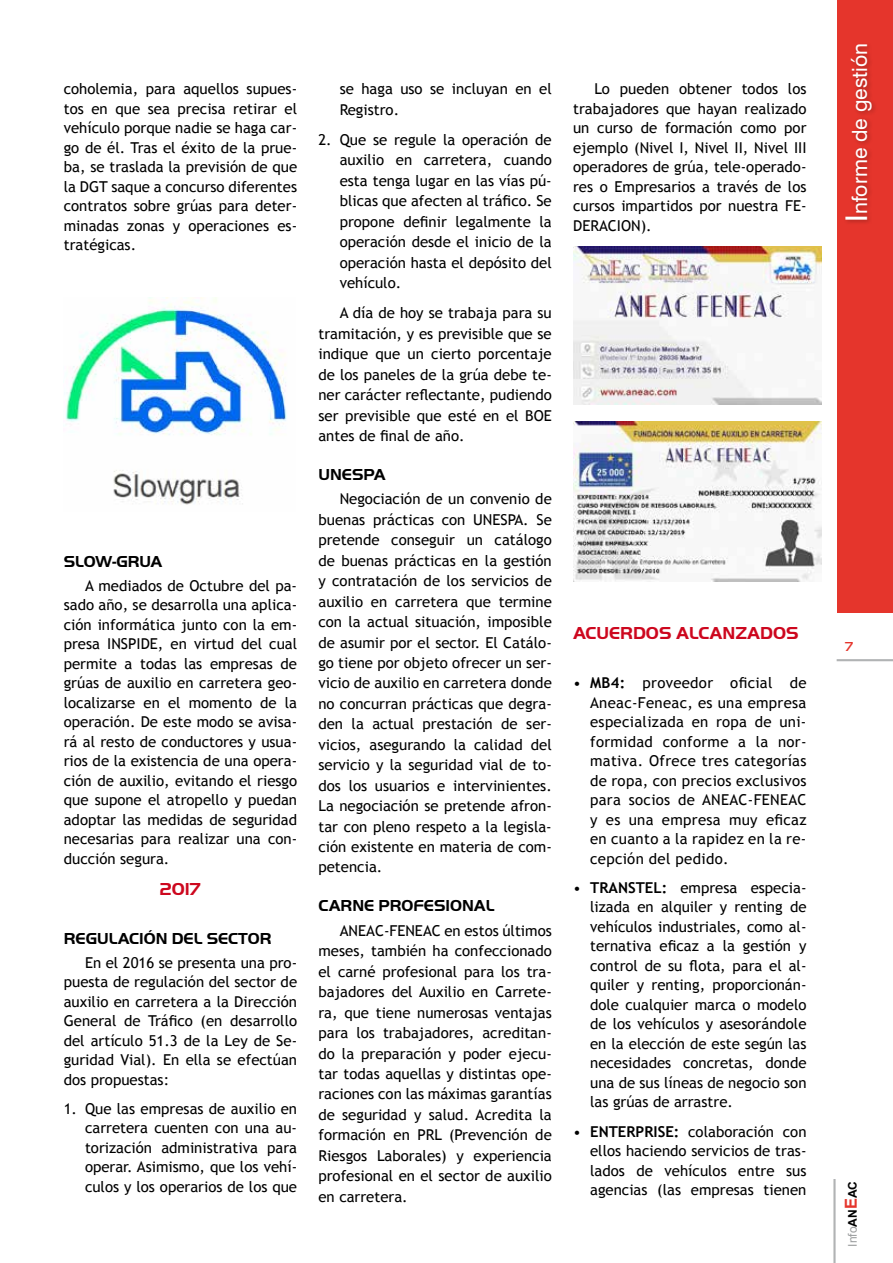
<style>
.page{position:relative;width:893px;height:1263px;background:#fff}
.page>*{position:absolute;margin:0;border:0;box-sizing:border-box;transform-origin:0 0}
.t1{font:21px "Swiss 721 BT";color:#fff}
.t2{font:700 18px "Handel Got D";color:#cd071e}
.t3{font:700 16.5px "Handel Got D";color:#000}
.t4{font:15px/19.5px "Trebuchet MS";color:#000;text-align:justify}
.t5{font:500 13.5px "Handel Got D";color:#e5352c}
.t6{font:12px "Arial";color:#9c9e9f}
.s1{font-weight:700}
.s2{font-size:30px}
.s3{font-weight:700;color:#000}
.s4{font-weight:700;font-size:16.5px;color:#e5352c}
</style>
<div class="page">
<div style="left:838px;top:0;width:55px;height:613px;background:#e5352c"></div>
<hr style="left:833px;top:1179px;width:3px;height:84px;background:#b1b3b4">
<hr style="left:837px;top:659px;width:56px;height:2px;background:#b1b3b4">
<div style="left:843px;top:42px;width:35px;height:183px;background:#000;opacity:.3"></div>
<img style="left:64px;top:297px;width:223px;height:208px">
<img style="left:573px;top:247px;width:249px;height:157px">
<img style="left:573px;top:422px;width:249px;height:159px">
<p class="t4" style="left:64px;top:79px;width:235px">coholemia, para aquellos supues&shy;tos en que sea precisa retirar el vehículo porque nadie se haga car&shy;go de él. Tras el éxito de la prue&shy;ba, se traslada la previsión de que la DGT saque a concurso diferentes contratos sobre grúas para deter&shy;minadas zonas y operaciones es&shy;tratégicas.</p>
<p class="t3" style="left:64px;top:552px;width:100px">SLOW-GRUA</p>
<p class="t4" style="left:64px;top:576px;width:235px;text-indent:21px">A mediados de Octubre del pa&shy;sado año, se desarrolla una aplica&shy;ción informática junto con la em&shy;presa INSPIDE, en virtud del cual permite a todas las empresas de grúas de auxilio en carretera geo&shy;localizarse en el momento de la operación. De este modo se avisa&shy;rá al resto de conductores y usua&shy;rios de la existencia de una opera&shy;ción de auxilio, evitando el riesgo que supone el atropello y puedan adoptar las medidas de seguridad necesarias para realizar una con&shy;ducción segura.</p>
<p class="t2" style="left:160px;top:878px;width:43px">2017</p>
<p class="t3" style="left:64px;top:929px;width:209px">REGULACIÓN DEL SECTOR</p>
<p class="t4" style="left:64px;top:953px;width:235px;text-indent:21px">En el 2016 se presenta una pro&shy;puesta de regulación del sector de auxilio en carretera a la Dirección General de Tráfico (en desarrollo del artículo 51.3 de la Ley de Se&shy;guridad Vial). En ella se efectúan dos propuestas:</p>
<p class="t4" style="left:85px;top:1099px;width:214px;text-indent:-21px">1. Que las empresas de auxilio en carretera cuenten con una au&shy;torización administrativa para operar. Asimismo, que los vehí&shy;culos y los operarios de los que</p>
<p class="t4" style="left:340px;top:79px;width:214px;line-height:20.4px">se haga uso se incluyan en el<br>Registro.</p>
<p class="t4" style="left:340px;top:130px;width:214px;line-height:20.4px;text-indent:-21px">2. Que se regule la operación de auxilio en carretera, cuando esta tenga lugar en las vías pú&shy;blicas que afecten al tráfico. Se propone definir legalmente la operación desde el inicio de la operación hasta el depósito del vehículo.</p>
<p class="t4" style="left:318px;top:303px;width:235px;line-height:20.4px;text-indent:21px">A día de hoy se trabaja para su tramitación, y es previsible que se indique que un cierto porcentaje de los paneles de la grúa debe te&shy;ner carácter reflectante, pudiendo ser previsible que esté en el BOE antes de final de año.</p>
<p class="t3" style="left:318px;top:465px;width:69px">UNESPA</p>
<p class="t4" style="left:318px;top:489px;width:235px;line-height:20.4px;text-indent:21px">Negociación de un convenio de buenas prácticas con UNESPA. Se pretende conseguir un catálogo de buenas prácticas en la gestión y contratación de los servicios de auxilio en carretera que termine con la actual situación, imposible de asumir por el sector. El Catálo&shy;go tiene por objeto ofrecer un ser&shy;vicio de auxilio en carretera donde no concurran prácticas que degra&shy;den la actual prestación de ser&shy;vicios, asegurando la calidad del servicio y la seguridad vial de to&shy;dos los usuarios e intervinientes.<br>La negociación se pretende afron&shy;tar con pleno respeto a la legisla&shy;ción existente en materia de com&shy;petencia.</p>
<p class="t3" style="left:318px;top:896px;width:178px">CARNE PROFESIONAL</p>
<p class="t4" style="left:318px;top:920px;width:235px;line-height:20.4px;text-indent:21px">ANEAC-FENEAC en estos últimos meses, también ha confeccionado el carné profesional para los tra&shy;bajadores del Auxilio en Carrete&shy;ra, que tiene numerosas ventajas para los trabajadores, acreditan&shy;do la preparación y poder ejecu&shy;tar todas aquellas y distintas ope&shy;raciones con las máximas garantías de seguridad y salud. Acredita la formación en PRL (Prevención de Riesgos Laborales) y experiencia profesional en el sector de auxilio en carretera.</p>
<p class="t4" style="left:573px;top:79px;width:235px;text-indent:21px">Lo pueden obtener todos los trabajadores que hayan realizado un curso de formación como por ejemplo (Nivel I, Nivel II, Nivel III operadores de grúa, tele-operado&shy;res o Empresarios a través de los cursos impartidos por nuestra FE-DERACION).</p>
<p class="t2" style="left:573px;top:622px;width:227px">ACUERDOS ALCANZADOS</p>
<p class="t4" style="left:590px;top:673px;width:218px;text-indent:-17px">• <span class="s1">MB4:</span> proveedor oficial de Aneac-Feneac, es una empresa especializada en ropa de uni&shy;formidad conforme a la nor&shy;mativa. Ofrece tres categorías de ropa, con precios exclusivos para socios de ANEAC-FENEAC y es una empresa muy eficaz en cuanto a la rapidez en la re&shy;cepción del pedido.</p>
<p class="t4" style="left:590px;top:878px;width:218px;text-indent:-17px">• <span class="s1">TRANSTEL:</span> empresa especia&shy;lizada en alquiler y renting de vehículos industriales, como al&shy;ternativa eficaz a la gestión y control de su flota, para el al&shy;quiler y renting, proporcionán&shy;dole cualquier marca o modelo de los vehículos y asesorándole en la elección de este según las necesidades concretas, donde una de sus líneas de negocio son las grúas de arrastre.</p>
<p class="t4" style="left:590px;top:1122px;width:218px;text-indent:-17px">• <span class="s1">ENTERPRISE:</span> colaboración con ellos haciendo servicios de tras&shy;lados de vehículos entre sus agencias (las empresas tienen</p>
<h1 class="t1" style="left:847px;top:222px;width:180px;rotate:-90deg"><span class="s2">I</span>nforme de gestión</h1>
<p class="t5" style="left:845px;top:638px;width:10px">7</p>
<p class="t6" style="left:845px;top:1247px;width:67px;rotate:-90deg">Info<span class="s3">an</span><span class="s4">e</span><span class="s3">ac</span></p>
</div>
